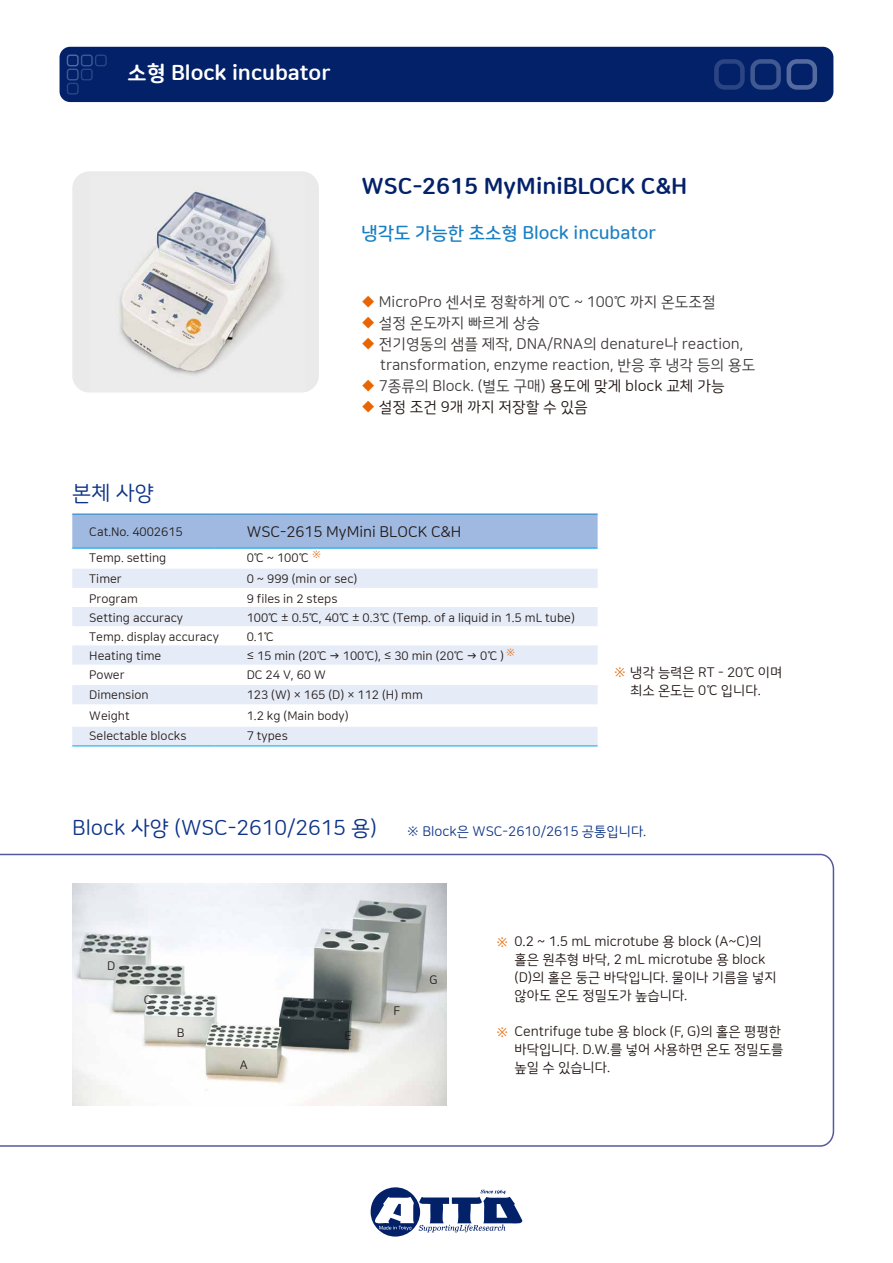
<style>
.page{position:relative;width:893px;height:1263px;background:#fff}
.page>*{position:absolute;margin:0;border:0;box-sizing:border-box;transform-origin:0 0}
.t1{font:22.5px "Nanum Square Round EB";color:#032169}
.t2{font:21px "Nanum Square Round R";color:#0c3388}
.t3{font:21px "Nanum Square Round EB";color:#fff}
.t4{font:18px "Nanum Square Round B";color:#187fc4}
.t5{font:15px/21px "Nanum Square Round R";color:#3e3a39}
.t6{font:15px "Nanum Square Round R";color:#221815}
.t7{font:13.5px/18px "Nanum Square Round R";color:#221815}
.t8{font:13.5px "Nanum Square Round R";color:#0c3388}
.t9{font:12px/19.2px "Nanum Square Round R";color:#221815}
.t10{font:10.5px "Nanum Square Round R";color:#e86501}
.s1{color:#e86501}
.s2{color:#221815}
</style>
<div class="page">
<svg style="left:0;top:853px;width:835px;height:294px"></svg>
<div style="left:60px;top:47px;width:773px;height:55px;background:#032169;border-radius:11px"></div>
<img style="left:72px;top:884px;width:374px;height:221px">
<div style="left:72px;top:515px;width:526px;height:33px;background:#9fb9e1"></div>
<svg style="left:72px;top:569px;width:526px;height:177px;fill:#e5ebf7"></svg>
<hr style="left:72px;top:746px;width:143px;height:1px;background:#00a7ea">
<hr style="left:72px;top:514px;width:143px;height:1px;background:#187fc4">
<hr style="left:215px;top:514px;width:383px;height:1px;background:#187fc4">
<hr style="left:72px;top:548px;width:143px;height:1px;background:#00a0e9">
<hr style="left:215px;top:548px;width:383px;height:1px;background:#00a0e9">
<hr style="left:215px;top:746px;width:383px;height:1px;background:#00a7ea">
<img style="left:72px;top:171px;width:247px;height:221px">
<svg style="left:371px;top:1187px;width:151px;height:49px"></svg>
<svg style="left:714px;top:59px;width:103px;height:31px"></svg>
<svg style="left:67px;top:55px;width:40px;height:40px"></svg>
<h2 class="t3" style="left:128px;top:61px;width:205px">소형 Block incubator</h2>
<h2 class="t2" style="left:72px;top:481px;width:83px">본체 사양</h2>
<h1 class="t1" style="left:361px;top:174px;width:327px">WSC-2615 MyMiniBLOCK C&amp;H</h1>
<h3 class="t4" style="left:361px;top:223px;width:296px">냉각도 가능한 초소형 Block incubator</h3>
<p class="t5" style="left:361px;top:291px;width:356px"><span class="s1">◆</span> MicroPro 센서로 정확하게 0℃ ~ 100℃ 까지 온도조절</p>
<p class="t5" style="left:361px;top:312px;width:180px"><span class="s1">◆</span> 설정 온도까지 빠르게 상승</p>
<p class="t5" style="left:380px;top:333px;width:377px;text-indent:-19px"><span class="s1">◆</span> 전기영동의 샘플 제작, DNA/RNA의 denature나 reaction, transformation, enzyme reaction, 반응 후 냉각 등의 용도</p>
<p class="t5" style="left:361px;top:375px;width:365px"><span class="s1">◆</span> 7종류의 Block. (별도 구매) <span class="s2">용도에 맞게 block 교체 가능</span></p>
<p class="t6" style="left:361px;top:398px;width:228px"><span class="s1">◆</span> 설정 조건 9개 까지 저장할 수 있음</p>
<p class="t6" style="left:247px;top:524px;width:216px">WSC-2615 MyMini BLOCK C&amp;H</p>
<p class="t9" style="left:89px;top:522px;width:95px">Cat.No. 4002615</p>
<p class="t9" style="left:89px;top:570px;width:131px">Timer<br>Program<br>Setting accuracy<br>Temp. display accuracy<br>Heating time<br>Power<br>Dimension</p>
<p class="t9" style="left:89px;top:706px;width:99px;line-height:20px">Weight<br>Selectable blocks</p>
<p class="t9" style="left:89px;top:549px;width:79px">Temp. setting</p>
<p class="t9" style="left:247px;top:549px;width:76px">0℃ ~ 100℃ <sup>※</sup></p>
<p class="t9" style="left:247px;top:570px;width:330px">0 ~ 999 (min or sec)<br>9 files in 2 steps<br>100℃ ± 0.5℃, 40℃ ± 0.3℃ (Temp. of a liquid in 1.5 mL tube)<br>0.1℃<br>≤ 15 min (20℃ → 100℃), ≤ 30 min (20℃ → 0℃ )<br>DC 24 V, 60 W<br>123 (W) × 165 (D) × 112 (H) mm</p>
<p class="t9" style="left:247px;top:706px;width:103px;line-height:20px">1.2 kg (Main body)<br>7 types</p>
<p class="t10" style="left:506px;top:646px;width:11px">※</p>
<p class="t7" style="left:614px;top:664px;width:170px;text-align:center"><span class="s1">※</span> 냉각 능력은 RT - 20℃ 이며 최소 온도는 0℃ 입니다.</p>
<h2 class="t2" style="left:72px;top:817px;width:306px">Block 사양 (WSC-2610/2615 용)</h2>
<p class="t8" style="left:407px;top:824px;width:241px">※ Block은 WSC-2610/2615 공통입니다.</p>
<p class="t9" style="left:107px;top:957px;width:10px">D</p>
<p class="t9" style="left:144px;top:991px;width:9px">C</p>
<p class="t9" style="left:177px;top:1023px;width:9px">B</p>
<p class="t9" style="left:240px;top:1055px;width:9px">A</p>
<p class="t9" style="left:344px;top:1026px;width:9px">E</p>
<p class="t9" style="left:393px;top:1001px;width:8px">F</p>
<p class="t9" style="left:429px;top:971px;width:10px">G</p>
<p class="t7" style="left:496px;top:933px;width:267px"><span class="s1">※</span> 0.2 ~ 1.5 mL microtube 용 block (A~C)의</p>
<p class="t7" style="left:514px;top:951px;width:264px">홀은 원추형 바닥, 2 mL microtube 용 block (D)의 홀은 둥근 바닥입니다. 물이나 기름을 넣지 않아도 온도 정밀도가 높습니다.</p>
<p class="t7" style="left:496px;top:1023px;width:286px"><span class="s1">※</span> Centrifuge tube 용 block (F, G)의 홀은 평평한</p>
<p class="t7" style="left:514px;top:1041px;width:270px">바닥입니다. D.W.를 넣어 사용하면 온도 정밀도를 높일 수 있습니다.</p>
</div>
